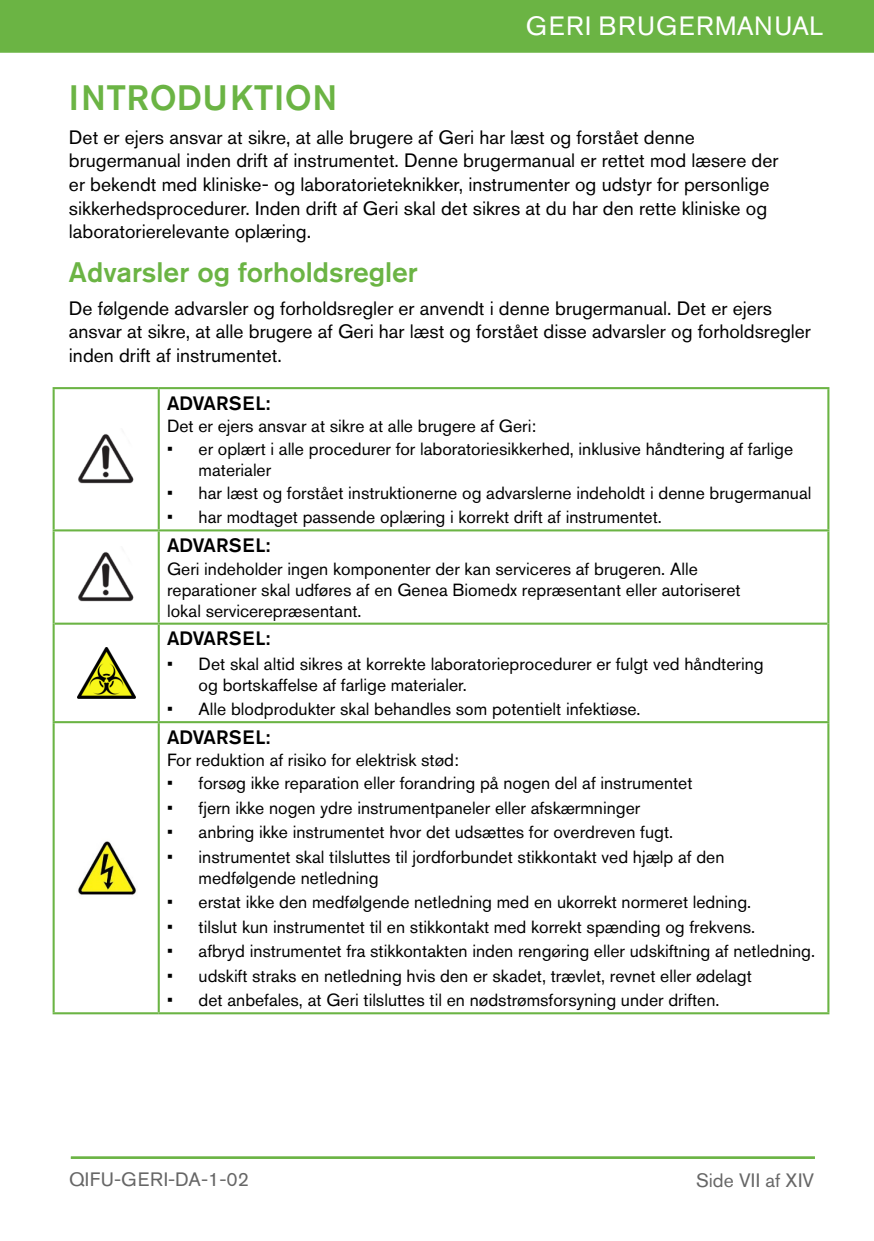
<style>
.page{position:relative;width:874px;height:1241px;background:#fff}
.page>*{position:absolute;margin:0;border:0;box-sizing:border-box;transform-origin:0 0}
.H1_INTRO{font:500 35px "Akzidenz Grotesk Std";letter-spacing:.015em;color:#6bb444}
.H2_INTRO{font:500 28px "Akzidenz Grotesk Std";color:#6bb444}
.t1{font:26.25px "Akzidenz Grotesk Std";letter-spacing:.055em;color:#fff}
.t2{font:19.25px/23.6px "Akzidenz Grotesk Std";color:#000}
.WARNING_TABLE_BOLD{font:500 19.25px "Akzidenz Grotesk Std";color:#000}
.t3{font:19.25px "Akzidenz Grotesk Std";letter-spacing:.03em;color:#666}
.t4{font:19.25px "Akzidenz Grotesk Std";color:#666}
.TABLE_TEXT{font:17.5px/21px "Akzidenz Grotesk Std";color:#000}
</style>
<div class="page">
<div style="left:0;top:0;width:873px;height:53px;background:#6bb444"></div>
<hr style="left:71px;top:1156px;width:743px;height:1px;background:#6bb444">
<hr style="left:71px;top:1157px;width:743px;height:1px;background:#6bb444">
<hr style="left:53px;top:387px;width:106px;height:2px;background:#6bb444">
<hr style="left:53px;top:389px;width:2px;height:140px;background:#6bb444">
<hr style="left:159px;top:387px;width:670px;height:2px;background:#6bb444">
<hr style="left:826px;top:389px;width:3px;height:140px;background:#6bb444">
<hr style="left:53px;top:531px;width:2px;height:92px;background:#6bb444">
<hr style="left:826px;top:531px;width:3px;height:92px;background:#6bb444">
<hr style="left:53px;top:623px;width:2px;height:98px;background:#6bb444">
<hr style="left:826px;top:623px;width:3px;height:98px;background:#6bb444">
<hr style="left:53px;top:723px;width:2px;height:289px;background:#6bb444">
<hr style="left:826px;top:723px;width:3px;height:289px;background:#6bb444">
<hr style="left:158px;top:389px;width:2px;height:140px;background:#6bb444">
<hr style="left:158px;top:531px;width:2px;height:91px;background:#6bb444">
<hr style="left:55px;top:622px;width:104px;height:2px;background:#6bb444">
<hr style="left:159px;top:622px;width:667px;height:2px;background:#6bb444">
<hr style="left:158px;top:624px;width:2px;height:97px;background:#6bb444">
<hr style="left:53px;top:529px;width:106px;height:2px;background:#6bb444">
<hr style="left:159px;top:529px;width:670px;height:2px;background:#6bb444">
<hr style="left:53px;top:721px;width:106px;height:2px;background:#6bb444">
<hr style="left:159px;top:721px;width:670px;height:2px;background:#6bb444">
<hr style="left:158px;top:723px;width:2px;height:289px;background:#6bb444">
<hr style="left:53px;top:1012px;width:106px;height:2px;background:#6bb444">
<hr style="left:159px;top:1012px;width:670px;height:2px;background:#6bb444">
<img style="left:78px;top:434px;width:56px;height:50px">
<img style="left:78px;top:552px;width:56px;height:50px">
<img style="left:77px;top:647px;width:58px;height:51px">
<img style="left:78px;top:841px;width:59px;height:54px">
<h3 class="t1" style="left:525px;top:11px;width:299px">GERI BRUGERMANUAL</h3>
<p class="H1_INTRO" style="left:69px;top:76px;width:269px">INTRODUKTION</p>
<p class="t2" style="left:69px;top:125px;width:710px">Det er ejers ansvar at sikre, at alle brugere af Geri har læst og forstået denne brugermanual inden drift af instrumentet. Denne brugermanual er rettet mod læsere der er bekendt med kliniske- og laboratorieteknikker, instrumenter og udstyr for personlige sikkerhedsprocedurer. Inden drift af Geri skal det sikres at du har den rette kliniske og laboratorierelevante oplæring.</p>
<p class="H2_INTRO" style="left:69px;top:255px;width:350px">Advarsler og forholdsregler</p>
<p class="t2" style="left:69px;top:296px;width:743px">De følgende advarsler og forholdsregler er anvendt i denne brugermanual. Det er ejers ansvar at sikre, at alle brugere af Geri har læst og forstået disse advarsler og forholdsregler inden drift af instrumentet.</p>
<p class="WARNING_TABLE_BOLD" style="left:167px;top:391px;width:105px">ADVARSEL:</p>
<p class="TABLE_TEXT" style="left:167px;top:415px;width:370px">Det er ejers ansvar at sikre at alle brugere af Geri:</p>
<p class="TABLE_TEXT" style="left:198px;top:438px;width:595px;text-indent:-32px">• er oplært i alle procedurer for laboratoriesikkerhed, inklusive håndtering af farlige materialer</p>
<p class="TABLE_TEXT" style="left:167px;top:482px;width:645px">• har læst og forstået instruktionerne og advarslerne indeholdt i denne brugermanual</p>
<p class="TABLE_TEXT" style="left:167px;top:506px;width:496px">• har modtaget passende oplæring i korrekt drift af instrumentet.</p>
<p class="WARNING_TABLE_BOLD" style="left:167px;top:533px;width:105px">ADVARSEL:</p>
<p class="TABLE_TEXT" style="left:167px;top:558px;width:574px">Geri indeholder ingen komponenter der kan serviceres af brugeren. Alle reparationer skal udføres af en Genea Biomedx repræsentant eller autoriseret lokal servicerepræsentant.</p>
<p class="WARNING_TABLE_BOLD" style="left:167px;top:626px;width:105px">ADVARSEL:</p>
<p class="TABLE_TEXT" style="left:198px;top:652px;width:566px;text-indent:-32px">• Det skal altid sikres at korrekte laboratorieprocedurer er fulgt ved håndtering og bortskaffelse af farlige materialer.</p>
<p class="TABLE_TEXT" style="left:167px;top:698px;width:475px">• Alle blodprodukter skal behandles som potentielt infektiøse.</p>
<p class="WARNING_TABLE_BOLD" style="left:167px;top:725px;width:105px">ADVARSEL:</p>
<p class="TABLE_TEXT" style="left:167px;top:749px;width:293px">For reduktion af risiko for elektrisk stød:</p>
<p class="TABLE_TEXT" style="left:167px;top:772px;width:526px">• forsøg ikke reparation eller forandring på nogen del af instrumentet</p>
<p class="TABLE_TEXT" style="left:167px;top:796px;width:474px">• fjern ikke nogen ydre instrumentpaneler eller afskærmninger</p>
<p class="TABLE_TEXT" style="left:167px;top:821px;width:507px">• anbring ikke instrumentet hvor det udsættes for overdreven fugt.</p>
<p class="TABLE_TEXT" style="left:198px;top:845px;width:527px;text-indent:-32px">• instrumentet skal tilsluttes til jordforbundet stikkontakt ved hjælp af den medfølgende netledning</p>
<p class="TABLE_TEXT" style="left:167px;top:891px;width:585px">• erstat ikke den medfølgende netledning med en ukorrekt normeret ledning.</p>
<p class="TABLE_TEXT" style="left:167px;top:915px;width:589px">• tilslut kun instrumentet til en stikkontakt med korrekt spænding og frekvens.</p>
<p class="TABLE_TEXT" style="left:167px;top:940px;width:649px">• afbryd instrumentet fra stikkontakten inden rengøring eller udskiftning af netledning.</p>
<p class="TABLE_TEXT" style="left:167px;top:964px;width:586px">• udskift straks en netledning hvis den er skadet, trævlet, revnet eller ødelagt</p>
<p class="TABLE_TEXT" style="left:167px;top:989px;width:553px">• det anbefales, at Geri tilsluttes til en nødstrømsforsyning under driften.</p>
<p class="t3" style="left:69px;top:1167px;width:181px">QIFU-GERI-DA-1-02</p>
<p class="t4" style="left:695px;top:1168px;width:119px">Side VII af XIV</p>
</div>
